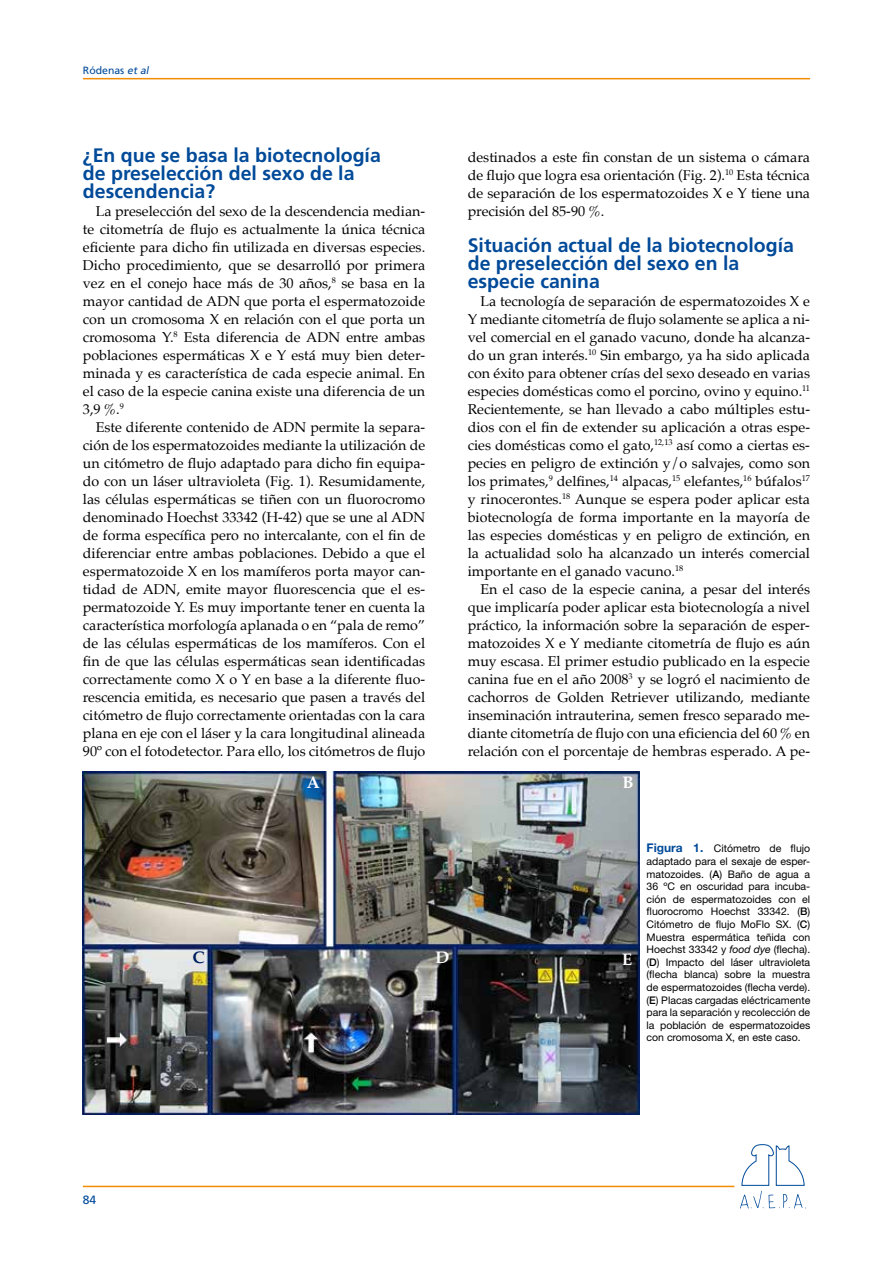
<style>
.page{position:relative;width:893px;height:1263px;background:#fff}
.page>*{position:absolute;margin:0;border:0;box-sizing:border-box;transform-origin:0 0}
.t1{font:700 19.5px/18px "Frutiger";color:#004a99}
.t2{font:700 16.8px "Palatino";color:#fff}
.t3{font:700 16.8px "Palatino";color:#002060}
.t4{font:14.25px/18px "Palatino";color:#000;text-align:justify}
.t5{font:12px "Frutiger";color:#004a99}
.t6{font:10.5px/12.6px "Helvetica Neue LT Std";color:#000;text-align:justify}
.t7{font:10.5px "Frutiger";color:#004a99}
.s1{font-style:italic}
.s2{font-weight:700;font-size:12px;color:#004a99}
.s3{font-weight:500}
</style>
<div class="page">
<hr style="left:83px;top:1186px;width:651px;height:1px;background:#f28c00">
<hr style="left:83px;top:78px;width:727px;height:1px;background:#f28c00">
<svg style="left:740px;top:1144px;width:66px;height:65px"></svg>
<img style="left:83px;top:771px;width:556px;height:343px">
<p class="t7" style="left:83px;top:64px;width:70px">Ródenas <span class="s1">et al</span></p>
<h1 class="t1" style="left:83px;top:146px;width:299px">¿En que se basa la biotecnología de preselección del sexo de la descendencia?</h1>
<p class="t4" style="left:83px;top:202px;width:344px;text-indent:13px">La preselección del sexo de la descendencia median&shy;te citometría de flujo es actualmente la única técnica eficiente para dicho fin utilizada en diversas especies.<br>Dicho procedimiento, que se desarrolló por primera vez en el conejo hace más de 30 años,<sup>8</sup> se basa en la mayor cantidad de ADN que porta el espermatozoide con un cromosoma X en relación con el que porta un cromosoma Y.<sup>8</sup> Esta diferencia de ADN entre ambas poblaciones espermáticas X e Y está muy bien deter&shy;minada y es característica de cada especie animal. En el caso de la especie canina existe una diferencia de un 3,9 %.<sup>9</sup></p>
<p class="t4" style="left:83px;top:418px;width:344px;text-indent:13px">Este diferente contenido de ADN permite la separa&shy;ción de los espermatozoides mediante la utilización de un citómetro de flujo adaptado para dicho fin equipa&shy;do con un láser ultravioleta (Fig. 1). Resumidamente, las células espermáticas se tiñen con un fluorocromo denominado Hoechst 33342 (H-42) que se une al ADN de forma específica pero no intercalante, con el fin de diferenciar entre ambas poblaciones. Debido a que el espermatozoide X en los mamíferos porta mayor can&shy;tidad de ADN, emite mayor fluorescencia que el es&shy;permatozoide Y. Es muy importante tener en cuenta la característica morfología aplanada o en “pala de remo” de las células espermáticas de los mamíferos. Con el fin de que las células espermáticas sean identificadas correctamente como X o Y en base a la diferente fluo&shy;rescencia emitida, es necesario que pasen a través del citómetro de flujo correctamente orientadas con la cara plana en eje con el láser y la cara longitudinal alineada 90º con el fotodetector. Para ello, los citómetros de flujo</p>
<p class="t2" style="left:307px;top:768px;width:15px">A</p>
<p class="t4" style="left:468px;top:148px;width:344px">destinados a este fin constan de un sistema o cámara de flujo que logra esa orientación (Fig. 2).<sup>10</sup> Esta técnica de separación de los espermatozoides X e Y tiene una precisión del 85-90 %.</p>
<h1 class="t1" style="left:468px;top:236px;width:328px">Situación actual de la biotecnología de preselección del sexo en la especie canina</h1>
<p class="t4" style="left:468px;top:292px;width:344px;text-indent:13px">La tecnología de separación de espermatozoides X e Y mediante citometría de flujo solamente se aplica a ni&shy;vel comercial en el ganado vacuno, donde ha alcanza&shy;do un gran interés.<sup>10</sup> Sin embargo, ya ha sido aplicada con éxito para obtener crías del sexo deseado en varias especies domésticas como el porcino, ovino y equino.<sup>11<br></sup>Recientemente, se han llevado a cabo múltiples estu&shy;dios con el fin de extender su aplicación a otras espe&shy;cies domésticas como el gato,<sup>12,13</sup> así como a ciertas es&shy;pecies en peligro de extinción y/o salvajes, como son los primates,<sup>9</sup> delfines,<sup>14</sup> alpacas,<sup>15</sup> elefantes,<sup>16</sup> búfalos<sup>17 </sup>y rinocerontes.<sup>18</sup> Aunque se espera poder aplicar esta biotecnología de forma importante en la mayoría de las especies domésticas y en peligro de extinción, en la actualidad solo ha alcanzado un interés comercial importante en el ganado vacuno.<sup>18</sup></p>
<p class="t4" style="left:468px;top:580px;width:344px;text-indent:13px">En el caso de la especie canina, a pesar del interés que implicaría poder aplicar esta biotecnología a nivel práctico, la información sobre la separación de esper&shy;matozoides X e Y mediante citometría de flujo es aún muy escasa. El primer estudio publicado en la especie canina fue en el año 2008<sup>3</sup> y se logró el nacimiento de cachorros de Golden Retriever utilizando, mediante inseminación intrauterina, semen fresco separado me&shy;diante citometría de flujo con una eficiencia del 60 % en relación con el porcentaje de hembras esperado. A pe-</p>
<p class="t2" style="left:623px;top:768px;width:13px">B</p>
<p class="t5" style="left:83px;top:1193px;width:15px">84</p>
<p class="t3" style="left:192px;top:942px;width:14px">C</p>
<p class="t2" style="left:436px;top:943px;width:15px">D</p>
<p class="t2" style="left:622px;top:945px;width:12px">E</p>
<p class="t6" style="left:647px;top:842px;width:165px"><span class="s2">Figura 1.</span> Citómetro de flujo adaptado para el sexaje de esper&shy;matozoides. (<span class="s3">A</span>) Baño de agua a 36 ºC en oscuridad para incuba&shy;ción de espermatozoides con el fluorocromo Hoechst 33342. (<span class="s3">B</span>)<br>Citómetro de flujo MoFlo SX. (<span class="s3">C</span>)<br>Muestra espermática teñida con Hoechst 33342 y <span class="s1">food dye</span> (flecha). (<span class="s3">D</span>) Impacto del láser ultravioleta (flecha blanca) sobre la muestra de espermatozoides (flecha verde). (<span class="s3">E</span>) Placas cargadas eléctricamente para la separación y recolección de la población de espermatozoides con cromosoma X, en este caso.</p>
</div>
